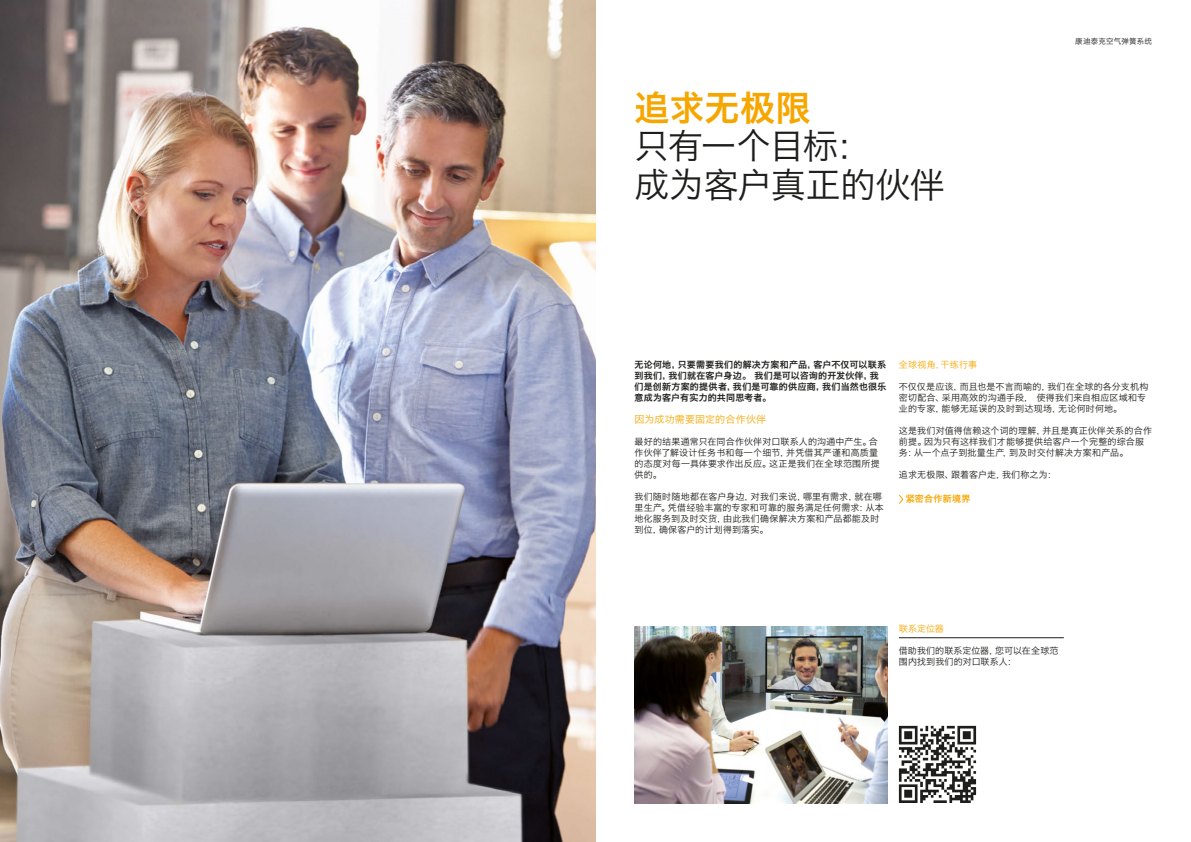
<style>
.page{position:relative;width:1191px;height:842px;background:#fff}
.page>*{position:absolute;margin:0;border:0;box-sizing:border-box;transform-origin:0 0}
.t1{font:35px/38.5px "Hiragino Sans GB W3";letter-spacing:-.03em;color:#1d1d1b}
.t2{font:35px "Hiragino Sans GB W6";letter-spacing:.005em;color:#f7a600}
.t3{font:10px "Hiragino Sans GB W3";letter-spacing:.015em;color:#f7a600}
.t4{font:9px/11px "Hiragino Sans GB W3";letter-spacing:.02em;color:#1d1d1b}
.t5{font:9px/11px "Hiragino Sans GB W6";letter-spacing:.025em;color:#1d1d1b}
.t6{font:9px "Hiragino Sans GB W3";letter-spacing:.025em;color:#f7a600}
.t7{font:9px "Hiragino Sans GB W6";letter-spacing:.03em;color:#f7a600}
.t8{font:7.5px "Hiragino Sans GB W3";letter-spacing:.025em;color:#1d1d1b}
</style>
<div class="page">
<svg style="left:899px;top:494px;width:5px;height:10px"></svg>
<hr style="left:899px;top:637px;width:164px;height:1px;background:#1d1d1b">
<svg style="left:898px;top:725px;width:79px;height:78px"></svg>
<svg style="left:899px;top:726px;width:77px;height:77px"></svg>
<img style="left:0;top:0;width:595px;height:842px">
<img style="left:634px;top:627px;width:253px;height:176px">
<h1 class="t2" style="left:634px;top:85px;width:177px">追求无极限</h1>
<h1 class="t1" style="left:634px;top:126px;width:312px">只有一个目标：<br>成为客户真正的伙伴</h1>
<p class="t8" style="left:1075px;top:36px;width:78px">康迪泰克空气弹簧系统</p>
<p class="t5" style="left:634px;top:359px;width:253px">无论何地，只要需要我们的解决方案和产品，客户不仅可以联系到我们，我们就在客户身边。 我们是可以咨询的开发伙伴，我们是创新方案的提供者，我们是可靠的供应商，我们当然也很乐意成为客户有实力的共同思考者。</p>
<p class="t3" style="left:634px;top:413px;width:133px">因为成功需要固定的合作伙伴</p>
<p class="t4" style="left:634px;top:436px;width:247px">最好的结果通常只在同合作伙伴对口联系人的沟通中产生。合作伙伴了解设计任务书和每一个细节，并凭借其严谨和高质量的态度对每一具体要求作出反应。这正是我们在全球范围所提供的。</p>
<p class="t4" style="left:634px;top:491px;width:251px">我们随时随地都在客户身边，对我们来说，哪里有需求，就在哪里生产。凭借经验丰富的专家和可靠的服务满足任何需求：从本地化服务到及时交货，由此我们确保解决方案和产品都能及时到位，确保客户的计划得到落实。</p>
<p class="t6" style="left:899px;top:359px;width:80px">全球视角，干练行事</p>
<p class="t4" style="left:899px;top:381px;width:251px">不仅仅是应该，而且也是不言而喻的，我们在全球的各分支机构密切配合、采用高效的沟通手段， 使得我们来自相应区域和专业的专家，能够无延误的及时到达现场，无论何时何地。</p>
<p class="t4" style="left:899px;top:425px;width:254px">这是我们对值得信赖这个词的理解，并且是真正伙伴关系的合作前提。因为只有这样我们才能够提供给客户一个完整的综合服务：从一个点子到批量生产，到及时交付解决方案和产品。</p>
<p class="t4" style="left:899px;top:469px;width:159px">追求无极限、跟着客户走，我们称之为：</p>
<p class="t7" style="left:905px;top:493px;width:66px">紧密合作新境界</p>
<p class="t6" style="left:899px;top:623px;width:46px">联系定位器</p>
<p class="t4" style="left:899px;top:645px;width:161px">借助我们的联系定位器，您可以在全球范围内找到我们的对口联系人：</p>
</div>
